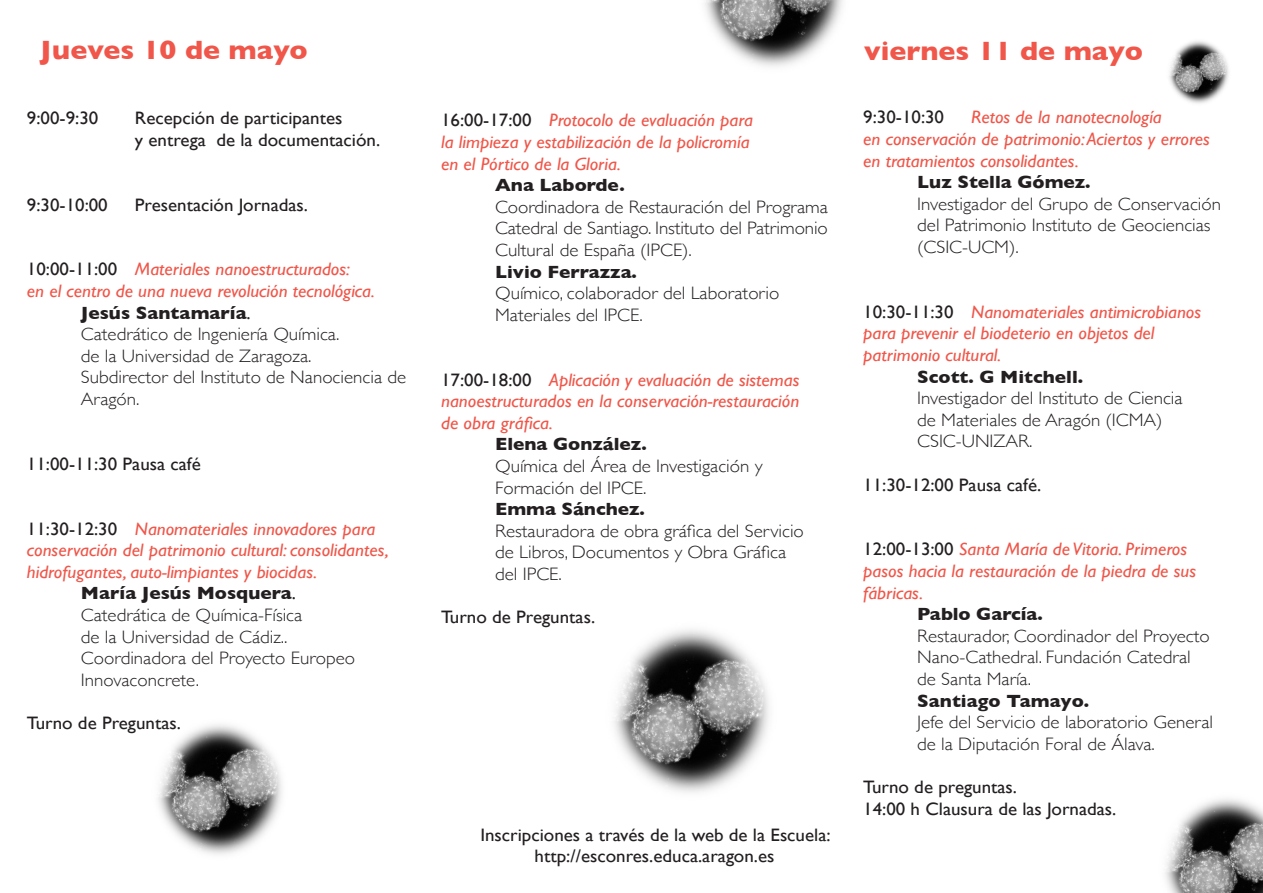
<style>
.page{position:relative;width:1263px;height:893px;background:#fff}
.page>*{position:absolute;margin:0;border:0;box-sizing:border-box;transform-origin:0 0}
.t1{font:700 27px "Gill Sans";color:#f05649;scale:1.05 1}
.t2{font:300 18px/21.6px "Gill Sans";color:#231f20;scale:1.05 1}
.t3{font:italic 18px/21.6px "Gill Sans";color:#f05649;scale:1.05 1}
.t4{font:18px/21.6px "Gill Sans";color:#231f20;scale:1.05 1}
.t5{font:700 18px "Gill Sans";color:#231f20;scale:1.05 1}
.s1{font-style:normal;color:#231f20}
.s2{font-weight:400}
</style>
<div class="page">
<img style="left:158px;top:724px;width:124px;height:131px">
<img style="left:614px;top:629px;width:155px;height:164px">
<img style="left:1165px;top:798px;width:98px;height:95px">
<img style="left:705px;top:0;width:138px;height:67px">
<img style="left:1169px;top:41px;width:60px;height:63px">
<p class="t1" style="left:40px;top:28px;width:256px">Jueves 10 de mayo</p>
<p class="t4" style="left:27px;top:107px;width:69px">9:00-9:30</p>
<p class="t4" style="left:135px;top:107px;width:235px">Recepción de participantes<br>y entrega de la documentación.</p>
<p class="t4" style="left:27px;top:193px;width:79px">9:30-10:00</p>
<p class="t4" style="left:135px;top:193px;width:166px">Presentación Jornadas.</p>
<p class="t3" style="left:27px;top:258px;width:333px"><span class="s1">10:00-11:00</span> Materiales nanoestructurados:<br>en el centro de una nueva revolución tecnológica.</p>
<p class="t5" style="left:81px;top:298px;width:163px">Jesús Santamaría<span class="s2">.</span></p>
<p class="t2" style="left:81px;top:323px;width:248px">Catedrático de Ingeniería Química. de la Universidad de Zaragoza.</p>
<p class="t2" style="left:81px;top:366px;width:311px">Subdirector del Instituto de Nanociencia de<br>Aragón.</p>
<p class="t4" style="left:27px;top:453px;width:167px">11:00-11:30 Pausa café</p>
<p class="t3" style="left:27px;top:518px;width:346px"><span class="s1">11:30-12:30</span> Nanomateriales innovadores para conservación del patrimonio cultural: consolidantes, hidrofugantes, auto-limpiantes y biocidas.</p>
<p class="t5" style="left:81px;top:579px;width:206px">María Jesús Mosquera<span class="s2">.</span></p>
<p class="t2" style="left:81px;top:603px;width:212px">Catedrática de Química-Física de la Universidad de Cádiz..</p>
<p class="t2" style="left:81px;top:647px;width:263px">Coordinadora del Proyecto Europeo</p>
<p class="t2" style="left:81px;top:668px;width:114px">Innovaconcrete.</p>
<p class="t4" style="left:27px;top:712px;width:148px">Turno de Preguntas.</p>
<p class="t3" style="left:441px;top:109px;width:298px"><span class="s1">16:00-17:00</span> Protocolo de evaluación para la limpieza y estabilización de la policromía en el Pórtico de la Gloria.</p>
<p class="t5" style="left:495px;top:171px;width:125px">Ana Laborde.</p>
<p class="t2" style="left:495px;top:195px;width:318px;text-align:justify">Coordinadora de Restauración del Programa Catedral de Santiago. Instituto del Patrimonio Cultural de España (IPCE).</p>
<p class="t5" style="left:495px;top:257px;width:137px">Livio Ferrazza.</p>
<p class="t2" style="left:495px;top:282px;width:272px">Químico, colaborador del Laboratorio<br>Materiales del IPCE.</p>
<p class="t3" style="left:441px;top:369px;width:343px;text-align:justify"><span class="s1">17:00-18:00</span> Aplicación y evaluación de sistemas nanoestructurados en la conservación-restauración de obra gráfica.</p>
<p class="t5" style="left:495px;top:430px;width:146px">Elena González.</p>
<p class="t2" style="left:495px;top:454px;width:256px">Química del Área de Investigación y<br>Formación del IPCE.</p>
<p class="t5" style="left:495px;top:495px;width:144px">Emma Sánchez.</p>
<p class="t2" style="left:495px;top:519px;width:295px">Restauradora de obra gráfica del Servicio de Libros, Documentos y Obra Gráfica del IPCE.</p>
<p class="t4" style="left:441px;top:606px;width:148px">Turno de Preguntas.</p>
<p class="t4" style="left:480px;top:823px;width:335px">Inscripciones a través de la web de la Escuela:</p>
<p class="t4" style="left:535px;top:845px;width:230px">http://esconres.educa.aragon.es</p>
<p class="t1" style="left:864px;top:30px;width:267px">viernes 11 de mayo</p>
<p class="t4" style="left:863px;top:106px;width:79px">9:30-10:30</p>
<p class="t3" style="left:863px;top:107px;width:332px;text-indent:108px">Retos de la nanotecnología<br>en conservación de patrimonio: Aciertos y errores en tratamientos consolidantes.</p>
<p class="t5" style="left:917px;top:168px;width:167px">Luz Stella Gómez.</p>
<p class="t2" style="left:917px;top:192px;width:291px">Investigador del Grupo de Conservación del Patrimonio Instituto de Geociencias (CSIC-UCM).</p>
<p class="t3" style="left:863px;top:301px;width:323px"><span class="s1">10:30-11:30</span> Nanomateriales antimicrobianos para prevenir el biodeterio en objetos del patrimonio cultural.</p>
<p class="t5" style="left:917px;top:362px;width:160px">Scott. G Mitchell.</p>
<p class="t2" style="left:917px;top:387px;width:254px">Investigador del Instituto de Ciencia de Materiales de Aragón (ICMA)<br>CSIC-UNIZAR.</p>
<p class="t4" style="left:863px;top:474px;width:171px">11:30-12:00 Pausa café.</p>
<p class="t3" style="left:863px;top:539px;width:319px"><span class="s1">12:00-13:00</span> Santa María de Vitoria. Primeros pasos hacia la restauración de la piedra de sus fábricas.</p>
<p class="t5" style="left:917px;top:600px;width:121px">Pablo García.</p>
<p class="t2" style="left:917px;top:624px;width:280px">Restaurador, Coordinador del Proyecto<br>Nano-Cathedral. Fundación Catedral de Santa María.</p>
<p class="t5" style="left:917px;top:686px;width:165px">Santiago Tamayo.</p>
<p class="t2" style="left:917px;top:711px;width:283px">Jefe del Servicio de laboratorio General de la Diputación Foral de Álava.</p>
<p class="t4" style="left:863px;top:776px;width:148px">Turno de preguntas.</p>
<p class="t4" style="left:863px;top:798px;width:243px">14:00 h Clausura de las Jornadas.</p>
</div>
